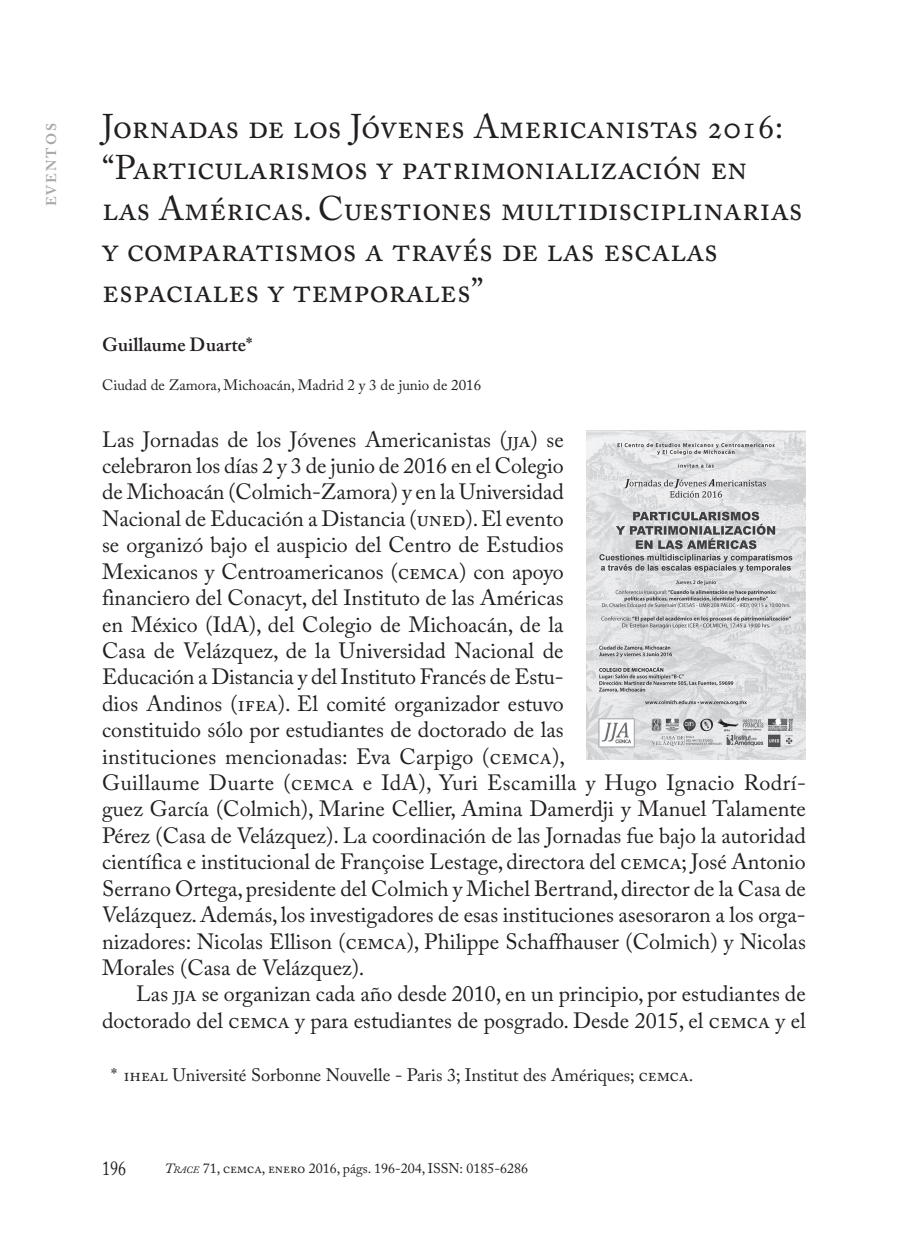
<style>
.page{position:relative;width:908px;height:1248px;background:#fff}
.page>*{position:absolute;margin:0;border:0;box-sizing:border-box;transform-origin:0 0}
.t1{font:34px/40.8px "Adobe Caslon Pro";color:#231f20}
.t2{font:22px/26.4px "Adobe Caslon Pro";color:#231f20}
.t3{font:20px "Adobe Caslon Pro";color:#231f20;scale:.8 1}
.t4{font:600 19px "Adobe Caslon Pro";color:#231f20}
.t5{font:18px "Adobe Caslon Pro";color:#231f20}
.t6{font:15px "Adobe Caslon Pro";color:#231f20}
.t7{font:14px "Adobe Caslon Pro";color:#231f20}
.t8{font:700 14px "Adobe Caslon Pro";letter-spacing:.135em;color:#a8a9ad}
.s1{font-style:italic}
.s2{font-style:italic;font-size:9.8px}
</style>
<div class="page">
<img style="left:586px;top:430px;width:219px;height:329px">
<p class="t8" style="left:43px;top:206px;width:84px;rotate:-90deg">EVENTOS</p>
<h1 class="t1" style="left:102px;top:106px;width:701px">Jornadas de los Jóvenes Americanistas 2016: “Particularismos y patrimonialización en las Américas. Cuestiones multidisciplinarias y comparatismos a través de las escalas espaciales y temporales”</h1>
<p class="t4" style="left:102px;top:333px;width:152px">Guillaume Duarte*</p>
<p class="t6" style="left:102px;top:376px;width:380px">Ciudad de Zamora, Michoacán, Madrid 2 y 3 de junio de 2016</p>
<p class="t2" style="left:102px;top:426px;width:705px">Las Jornadas de los Jóvenes Americanistas (jja) se<br>celebraron los días 2 y 3 de junio de 2016 en el Colegio<br>de Michoacán (Colmich-Zamora) y en la Universidad<br>Nacional de Educación a Distancia (uned). El evento<br>se organizó bajo el auspicio del Centro de Estudios<br>Mexicanos y Centroamericanos (cemca) con apoyo<br>financiero del Conacyt, del Instituto de las Américas<br>en México (IdA), del Colegio de Michoacán, de la<br>Casa de Velázquez, de la Universidad Nacional de<br>Educación a Distancia y del Instituto Francés de Estu-<br>dios Andinos (ifea). El comité organizador estuvo<br>constituido sólo por estudiantes de doctorado de las<br>instituciones mencionadas: Eva Carpigo (cemca),<br>Guillaume Duarte (cemca e IdA), Yuri Escamilla y Hugo Ignacio Rodrí&shy;guez García (Colmich), Marine Cellier, Amina Damerdji y Manuel Talamente Pérez (Casa de Velázquez). La coordinación de las Jornadas fue bajo la autoridad científica e institucional de Françoise Lestage, directora del cemca; José Antonio Serrano Ortega, presidente del Colmich y Michel Bertrand, director de la Casa de Velázquez. Además, los investigadores de esas instituciones asesoraron a los orga&shy;nizadores: Nicolas Ellison (cemca), Philippe Schaffhauser (Colmich) y Nicolas Morales (Casa de Velázquez).</p>
<p class="t2" style="left:102px;top:980px;width:704px;text-align:right">Las jja se organizan cada año desde 2010, en un principio, por estudiantes de doctorado del cemca y para estudiantes de posgrado. Desde 2015, el cemca y el</p>
<p class="t5" style="left:111px;top:1063px;width:583px">* iheal Université Sorbonne Nouvelle - Paris 3; Institut des Amériques; cemca.</p>
<p class="t3" style="left:102px;top:1155px;width:31px">196</p>
<p class="t7" style="left:164px;top:1159px;width:365px"><span class="s1">T</span><span class="s2">RACE</span> 71, cemca, enero 2016, págs. 196-204, ISSN: 0185-6286</p>
</div>
